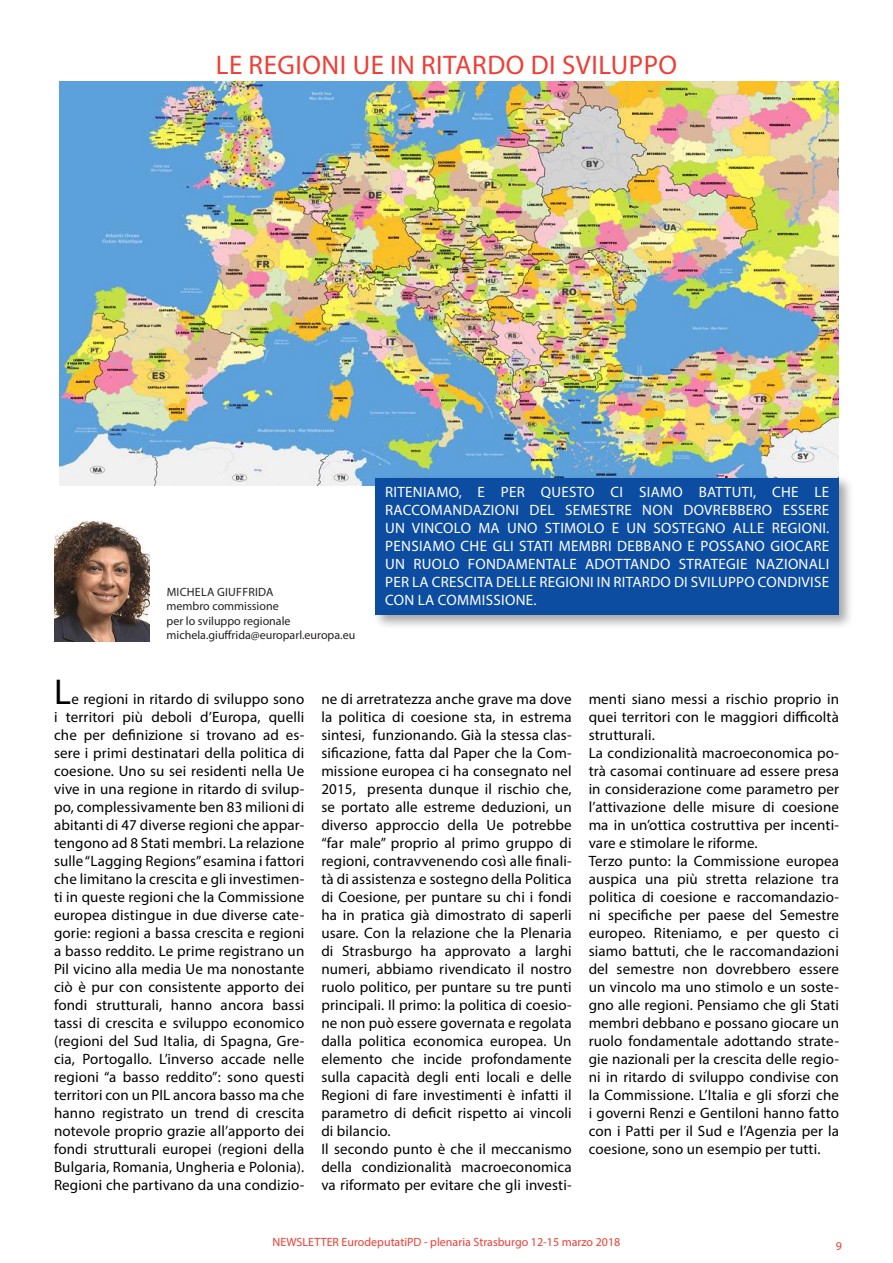
<style>
.page{position:relative;width:893px;height:1263px;background:#fff}
.page>*{position:absolute;margin:0;border:0;box-sizing:border-box;transform-origin:0 0}
.t1{font:36px "Myriad Pro";color:#000}
.t2{font:27px "Myriad Pro";letter-spacing:.02em;color:#ee3e35}
.t3{font:15px/18px "Myriad Pro";letter-spacing:.01em;color:#000}
.t4{font:15px/18px "Myriad Pro";letter-spacing:.02em;color:#fff;text-align:justify}
.t5{font:12px/14.4px "Myriad Pro";color:#231f20}
.t6{font:12px "Myriad Pro";color:#ee3e35}
</style>
<div class="page">
<img style="left:60px;top:82px;width:779px;height:404px">
<div style="left:372px;top:474px;width:482px;height:156px;background:#231f20;opacity:.4"></div>
<div style="left:375px;top:478px;width:464px;height:136px;background:#0d4da1"></div>
<img style="left:54px;top:522px;width:95px;height:120px">
<h2 class="t2" style="left:216px;top:49px;width:463px">LE REGIONI UE IN RITARDO DI SVILUPPO</h2>
<p class="t5" style="left:167px;top:585px;width:190px">MICHELA GIUFFRIDA<br>membro commissione<br>per lo sviluppo regionale michela.giuffrida@europarl.europa.eu</p>
<p class="t4" style="left:385px;top:483px;width:446px">RITENIAMO, E PER QUESTO CI SIAMO BATTUTI, CHE LE RACCOMANDAZIONI DEL SEMESTRE NON DOVREBBERO ESSERE UN VINCOLO MA UNO STIMOLO E UN SOSTEGNO ALLE REGIONI.<br>PENSIAMO CHE GLI STATI MEMBRI DEBBANO E POSSANO GIOCARE UN RUOLO FONDAMENTALE ADOTTANDO STRATEGIE NAZIONALI PER LA CRESCITA DELLE REGIONI IN RITARDO DI SVILUPPO CONDIVISE CON LA COMMISSIONE.</p>
<h1 class="t1" style="left:54px;top:670px;width:18px">L</h1>
<p class="t3" style="left:54px;top:690px;width:252px;text-align:justify;text-indent:17px">e regioni in ritardo di sviluppo sono i territori più deboli d’Europa, quelli che per definizione si trovano ad es&shy;sere i primi destinatari della politica di coesione. Uno su sei residenti nella Ue vive in una regione in ritardo di svilup&shy;po, complessivamente ben 83 milioni di abitanti di 47 diverse regioni che appar&shy;tengono ad 8 Stati membri. La relazione sulle “Lagging Regions” esamina i fattori che limitano la crescita e gli investimen&shy;ti in queste regioni che la Commissione europea distingue in due diverse cate&shy;gorie: regioni a bassa crescita e regioni a basso reddito. Le prime registrano un Pil vicino alla media Ue ma nonostante ciò è pur con consistente apporto dei fondi strutturali, hanno ancora bassi tassi di crescita e sviluppo economico (regioni del Sud Italia, di Spagna, Gre&shy;cia, Portogallo. L’inverso accade nelle regioni “a basso reddito”: sono questi territori con un PIL ancora basso ma che hanno registrato un trend di crescita notevole proprio grazie all’apporto dei fondi strutturali europei (regioni della Bulgaria, Romania, Ungheria e Polonia).<br>Regioni che partivano da una condizio-</p>
<p class="t3" style="left:321px;top:690px;width:252px">ne di arretratezza anche grave ma dove la politica di coesione sta, in estrema sintesi, funzionando. Già la stessa clas&shy;sificazione, fatta dal Paper che la Com&shy;missione europea ci ha consegnato nel 2015, presenta dunque il rischio che, se portato alle estreme deduzioni, un diverso approccio della Ue potrebbe “far male” proprio al primo gruppo di regioni, contravvenendo così alle finali&shy;tà di assistenza e sostegno della Politica di Coesione, per puntare su chi i fondi ha in pratica già dimostrato di saperli usare. Con la relazione che la Plenaria di Strasburgo ha approvato a larghi numeri, abbiamo rivendicato il nostro ruolo politico, per puntare su tre punti principali. Il primo: la politica di coesio&shy;ne non può essere governata e regolata dalla politica economica europea. Un elemento che incide profondamente sulla capacità degli enti locali e delle Regioni di fare investimenti è infatti il parametro di deficit rispetto ai vincoli di bilancio.<br>Il secondo punto è che il meccanismo della condizionalità macroeconomica va riformato per evitare che gli investi-</p>
<p class="t3" style="left:589px;top:690px;width:252px">menti siano messi a rischio proprio in quei territori con le maggiori difficoltà strutturali.<br>La condizionalità macroeconomica po&shy;trà casomai continuare ad essere presa in considerazione come parametro per l’attivazione delle misure di coesione ma in un’ottica costruttiva per incenti&shy;vare e stimolare le riforme.<br>Terzo punto: la Commissione europea auspica una più stretta relazione tra politica di coesione e raccomandazio&shy;ni specifiche per paese del Semestre europeo. Riteniamo, e per questo ci siamo battuti, che le raccomandazioni del semestre non dovrebbero essere un vincolo ma uno stimolo e un soste&shy;gno alle regioni. Pensiamo che gli Stati membri debbano e possano giocare un ruolo fondamentale adottando strate&shy;gie nazionali per la crescita delle regio&shy;ni in ritardo di sviluppo condivise con la Commissione. L’Italia e gli sforzi che i governi Renzi e Gentiloni hanno fatto con i Patti per il Sud e l’Agenzia per la coesione, sono un esempio per tutti.</p>
<p class="t6" style="left:273px;top:1235px;width:349px">NEWSLETTER EurodeputatiPD - plenaria Strasburgo 12-15 marzo 2018</p>
<p class="t6" style="left:836px;top:1238px;width:8px">9</p>
</div>
